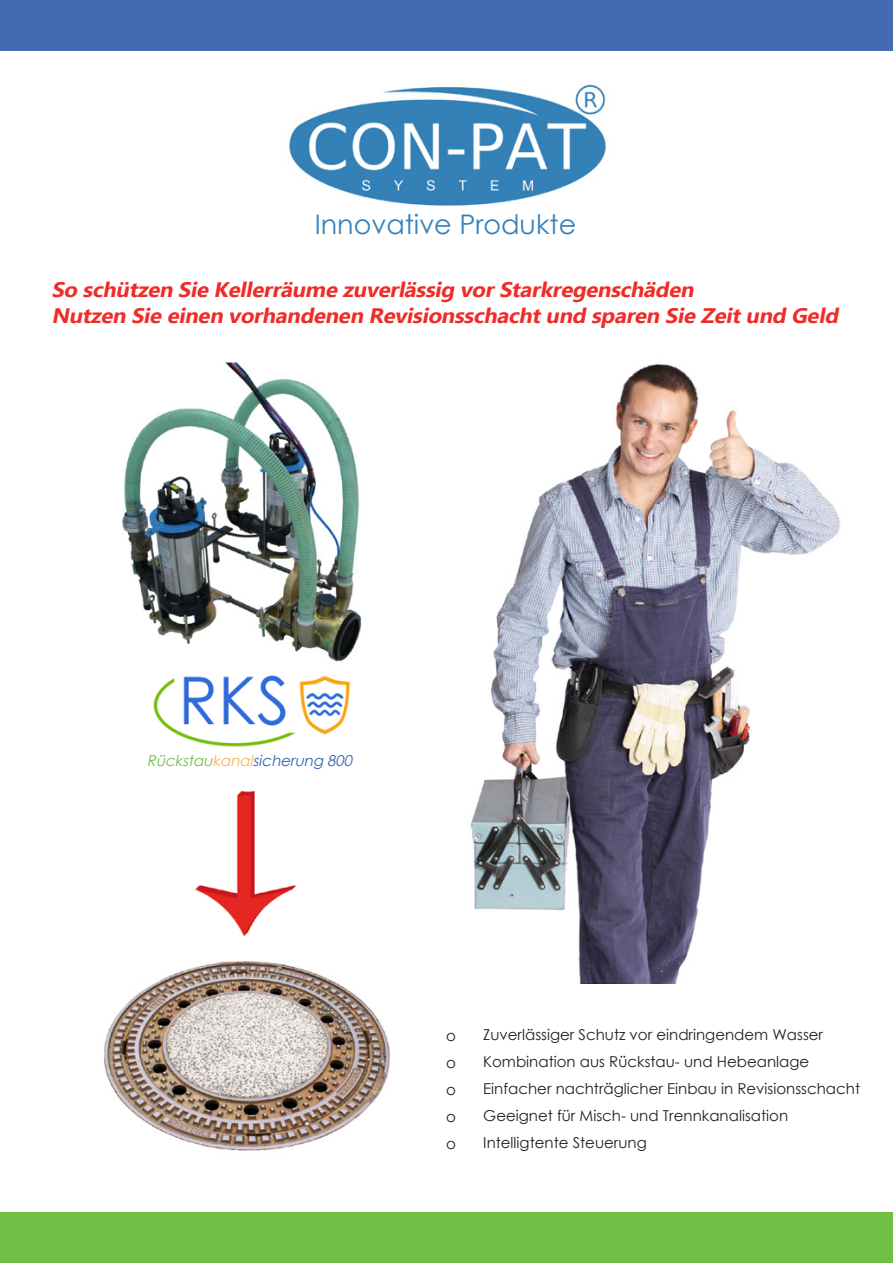
<style>
.page{position:relative;width:893px;height:1263px;background:#fff}
.page>*{position:absolute;margin:0;border:0;box-sizing:border-box;transform-origin:0 0}
.t1{font:27px "Century Gothic";color:#3581bc}
.t2{font:italic 700 21px/25.2px "Ebrima";color:#ee2d29;scale:1.06 1}
.t3{font:15px/27px "Century Gothic";color:#231f20}
.t4{font:italic 15px "Century Gothic";color:#3264b0}
.s1{color:#71bf44}
.s2{color:#fbb256}
</style>
<div class="page">
<div style="left:0;top:0;width:893px;height:50px;background:#446ab3"></div>
<div style="left:0;top:1212px;width:893px;height:51px;background:#71bf44"></div>
<img style="left:470px;top:363px;width:370px;height:620px">
<img style="left:153px;top:675px;width:197px;height:72px">
<img style="left:289px;top:84px;width:317px;height:122px">
<img style="left:122px;top:362px;width:240px;height:300px">
<img style="left:195px;top:790px;width:102px;height:147px">
<img style="left:104px;top:961px;width:286px;height:190px">
<h1 class="t1" style="left:315px;top:205px;width:263px">Innovative Produkte</h1>
<h2 class="t2" style="left:51px;top:278px;width:749px">So schützen Sie Kellerräume zuverlässig vorStarkregenschäden<br>Nutzen Sie einen vorhandenen Revisionsschachtund sparen Sie Zeitund Geld</h2>
<p class="t4" style="left:147px;top:750px;width:210px"><span class="s1">Rückstau</span><span class="s2">kanal</span>sicherung 800</p>
<p class="t3" style="left:446px;top:1022px;width:11px;text-align:justify">o o o o o</p>
<p class="t3" style="left:483px;top:1021px;width:378px">Zuverlässiger Schutz vor eindringendem Wasser Kombination aus Rückstau- und Hebeanlage Einfacher nachträglicher Einbau in Revisionsschacht Geeignet für Misch- und Trennkanalisation Intelligtente Steuerung</p>
</div>
